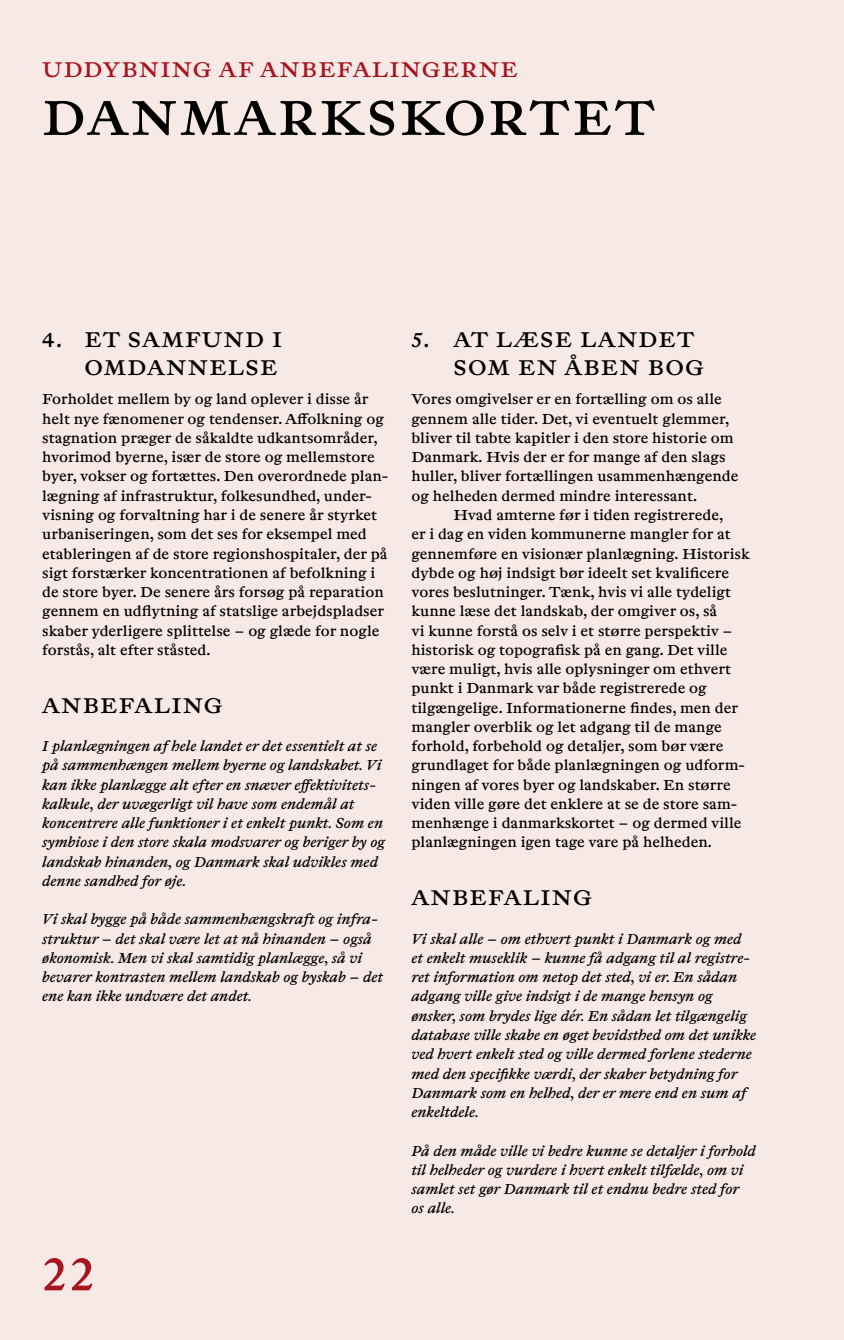
<style>
.page{position:relative;width:844px;height:1340px;background:#fff}
.page>*{position:absolute;margin:0;border:0;box-sizing:border-box;transform-origin:0 0}
.t1{font:56px "Janson Max Neue";letter-spacing:.05em;color:#000}
.t2{font:56px "Janson Max Neue";color:#a71521}
.t3{font:24.5px/28px "Janson Max Neue";letter-spacing:.05em;color:#000;text-align:right}
.t4{font:24.5px "Janson Max Neue";letter-spacing:.05em;color:#a71521}
.t5{font:16.62px/19.2px "Janson Max Neue";color:#000}
.t6{font:italic 16.62px/19.2px "Janson Max Neue";color:#000}
</style>
<div class="page">
<div style="left:0;top:0;width:843px;height:1339px;background:#f7eae6"></div>
<h2 class="t4" style="left:42px;top:47px;width:477px">UDDYBNING AF ANBEFALINGERNE</h2>
<h1 class="t1" style="left:42px;top:67px;width:614px">DANMARKSKORTET</h1>
<h2 class="t3" style="left:42px;top:320px;width:241px">4. ET SAMFUND I<br>OMDANNELSE</h2>
<p class="t5" style="left:42px;top:386px;width:348px">Forholdet mellem by og land oplever i disse år helt nye fænomener og tendenser. Affolkning og stagnation præger de såkaldte udkantsområder, hvorimod byerne, især de store og mellemstore byer, vokser og fortættes. Den overordnede plan&shy;lægning af infrastruktur, folkesundhed, under&shy;visning og forvaltning har i de senere år styrket urbaniseringen, som det ses for eksempel med etableringen af de store regionshospitaler, der på sigt forstærker koncentrationen af befolkning i de store byer. De senere års forsøg på reparation gennem en udflytning af statslige arbejdspladser skaber yderligere splittelse – og glæde for nogle forstås, alt efter ståsted.</p>
<h2 class="t3" style="left:42px;top:686px;width:182px">ANBEFALING</h2>
<p class="t6" style="left:42px;top:734px;width:344px">I planlægningen af hele landet er det essentielt at se på sammenhængen mellem byerne og landskabet. Vi kan ikke planlægge alt efter en snæver effektivitets&shy;kalkule, der uvægerligt vil have som endemål at koncentrere alle funktioner i et enkelt punkt. Som en symbiose i den store skala modsvarer og beriger by og landskab hinanden, og Danmark skal udvikles med denne sandhed for øje.</p>
<p class="t6" style="left:42px;top:907px;width:342px">Vi skal bygge på både sammenhængskraft og infra&shy;struktur – det skal være let at nå hinanden – også økonomisk. Men vi skal samtidig planlægge, så vi bevarer kontrasten mellem landskab og byskab – det ene kan ikke undvære det andet.</p>
<h1 class="t2" style="left:42px;top:1222px;width:54px">22</h1>
<h2 class="t3" style="left:453px;top:320px;width:252px;text-align:left;text-indent:-42px">5. AT LÆSE LANDET<br>SOM EN ÅBEN BOG</h2>
<p class="t5" style="left:411px;top:386px;width:328px">Vores omgivelser er en fortælling om os alle gennem alle tider. Det, vi eventuelt glemmer, bliver til tabte kapitler i den store historie om Danmark. Hvis der er for mange af den slags huller, bliver fortællingen usammenhængende og helheden dermed mindre interessant.</p>
<p class="t5" style="left:411px;top:502px;width:340px;text-indent:42px">Hvad amterne før i tiden registrerede,<br>er i dag en viden kommunerne mangler for at gennemføre en visionær planlægning. Historisk dybde og høj indsigt bør ideelt set kvalificere vores beslutninger. Tænk, hvis vi alle tydeligt kunne læse det landskab, der omgiver os, så<br>vi kunne forstå os selv i et større perspektiv – historisk og topografisk på en gang. Det ville være muligt, hvis alle oplysninger om ethvert punkt i Danmark var både registrerede og tilgængelige. Informationerne findes, men der mangler overblik og let adgang til de mange forhold, forbehold og detaljer, som bør være grundlaget for både planlægningen og udform&shy;ningen af vores byer og landskaber. En større viden ville gøre det enklere at se de store sam&shy;menhænge i danmarkskortet – og dermed ville planlægningen igen tage vare på helheden.</p>
<h2 class="t3" style="left:411px;top:878px;width:182px">ANBEFALING</h2>
<p class="t6" style="left:411px;top:927px;width:346px">Vi skal alle – om ethvert punkt i Danmark og med et enkelt museklik – kunne få adgang til al registre&shy;ret information om netop det sted, vi er. En sådan adgang ville give indsigt i de mange hensyn og ønsker, som brydes lige dér. En sådan let tilgængelig database ville skabe en øget bevidsthed om det unikke ved hvert enkelt sted og ville dermed forlene stederne med den specifikke værdi, der skaber betydning for Danmark som en helhed, der er mere end en sum af enkeltdele.</p>
<p class="t6" style="left:411px;top:1138px;width:346px">På den måde ville vi bedre kunne se detaljer i forhold til helheder og vurdere i hvert enkelt tilfælde, om vi samlet set gør Danmark til et endnu bedre sted for os alle.</p>
</div>
